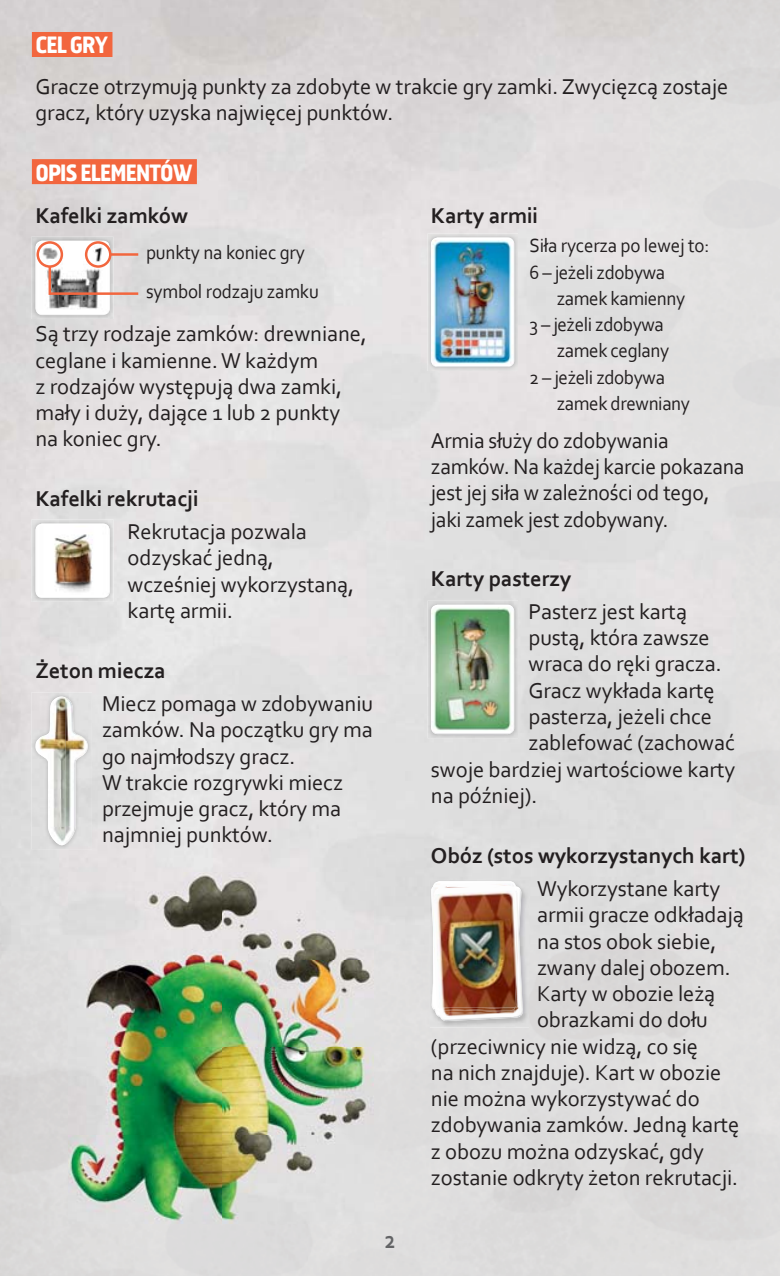
<style>
.page{position:relative;width:780px;height:1276px;background:#fff}
.page>*{position:absolute;margin:0;border:0;box-sizing:border-box;transform-origin:0 0}
.t1{font:700 25px "Corbel";color:#636466;scale:.85 1}
.t2{font:22.5px/26.2px "Corbel";letter-spacing:-.005em;color:#231f20}
.t3{font:22.5px/26.2px "Corbel";letter-spacing:-.005em;color:#231f20;scale:.96 1}
.t4{font:700 22.5px "Corbel";letter-spacing:-.005em;color:#231f20}
.t5{font:700 22.5px "Hermes";letter-spacing:-.05em;color:#fff;scale:.85 1}
.t6{font:20px/26.2px "Corbel";letter-spacing:-.02em;color:#231f20;scale:.95 1}
</style>
<div class="page">
<img style="left:31px;top:237px;width:82px;height:82px">
<img style="left:37px;top:241px;width:71px;height:2px">
<img style="left:35px;top:243px;width:75px;height:72px">
<img style="left:31px;top:519px;width:82px;height:83px">
<img style="left:37px;top:523px;width:71px;height:2px">
<img style="left:35px;top:525px;width:75px;height:73px">
<img style="left:427px;top:233px;width:91px;height:138px">
<img style="left:432px;top:237px;width:80px;height:3px">
<img style="left:431px;top:240px;width:83px;height:127px">
<img style="left:427px;top:601px;width:91px;height:137px">
<img style="left:432px;top:604px;width:80px;height:3px">
<img style="left:431px;top:607px;width:83px;height:127px">
<img style="left:430px;top:880px;width:99px;height:147px">
<img style="left:432px;top:881px;width:33px;height:6px">
<img style="left:465px;top:881px;width:47px;height:2px">
<img style="left:431px;top:887px;width:2px;height:41px">
<img style="left:466px;top:883px;width:20px;height:1px">
<img style="left:431px;top:983px;width:2px;height:25px">
<img style="left:433px;top:956px;width:1px;height:51px">
<img style="left:519px;top:900px;width:2px;height:33px">
<img style="left:466px;top:884px;width:29px;height:6px">
<img style="left:466px;top:885px;width:29px;height:2px">
<img style="left:466px;top:887px;width:29px;height:1px">
<img style="left:466px;top:889px;width:17px;height:1px">
<img style="left:483px;top:888px;width:12px;height:1px">
<svg style="left:495px;top:883px;width:26px;height:17px"></svg>
<img style="left:441px;top:1018px;width:81px;height:3px">
<img style="left:440px;top:933px;width:83px;height:85px">
<img style="left:518px;top:961px;width:2px;height:46px">
<svg style="left:434px;top:882px;width:32px;height:12px"></svg>
<img style="left:518px;top:900px;width:1px;height:53px">
<img style="left:476px;top:1015px;width:41px;height:2px">
<img style="left:476px;top:1014px;width:28px;height:1px">
<img style="left:476px;top:1012px;width:28px;height:2px">
<img style="left:434px;top:894px;width:2px;height:113px">
<img style="left:476px;top:1011px;width:17px;height:2px">
<svg style="left:432px;top:1007px;width:44px;height:10px"></svg>
<img style="left:493px;top:891px;width:25px;height:121px">
<img style="left:476px;top:1010px;width:28px;height:1px">
<svg style="left:504px;top:1007px;width:15px;height:9px"></svg>
<img style="left:516px;top:926px;width:1px;height:59px">
<img style="left:439px;top:1007px;width:71px;height:3px">
<img style="left:436px;top:890px;width:80px;height:117px">
<div style="left:85px;top:241px;width:26px;height:27px;border:2px solid #f2663e;border-radius:50%"></div>
<hr style="left:110px;top:253px;width:28px;height:3px;background:#f2663e">
<div style="left:36px;top:241px;width:27px;height:27px;border:2px solid #f2663e;border-radius:50%"></div>
<hr style="left:49px;top:266px;width:2px;height:29px;background:#f2663e">
<hr style="left:50px;top:292px;width:88px;height:3px;background:#f2663e">
<img style="left:69px;top:872px;width:304px;height:351px">
<div style="left:31px;top:692px;width:61px;height:157px;background:#e0dfdf"></div>
<img style="left:35px;top:738px;width:4px;height:16px">
<img style="left:39px;top:696px;width:49px;height:149px">
<img style="left:44px;top:730px;width:19px;height:115px">
<div style="left:32px;top:32px;width:80px;height:25px;background:#f2663e"></div>
<div style="left:32px;top:159px;width:165px;height:25px;background:#f2663e"></div>
<p class="t5" style="left:35px;top:35px;width:87px">CEL GRY</p>
<p class="t2" style="left:35px;top:75px;width:694px">Gracze otrzymują punkty za zdobyte w trakcie gry zamki. Zwycięzcą zostaje gracz, który uzyska najwięcej punktów.</p>
<p class="t5" style="left:35px;top:162px;width:186px">OPIS ELEMENTÓW</p>
<p class="t4" style="left:35px;top:206px;width:154px">Kafelki zamków</p>
<p class="t4" style="left:431px;top:206px;width:109px">Karty armii</p>
<p class="t6" style="left:146px;top:235px;width:183px;line-height:38.2px">punkty na koniec gry symbol rodzaju zamku</p>
<p class="t6" style="left:529px;top:234px;width:191px">Siła rycerza po lewej to:<br>6 – jeżeli zdobywa</p>
<p class="t6" style="left:529px;top:287px;width:166px;text-indent:27px">zamek kamienny<br>3 – jeżeli zdobywa</p>
<p class="t6" style="left:557px;top:339px;width:120px">zamek ceglany</p>
<p class="t6" style="left:529px;top:366px;width:144px">2 – jeżeli zdobywa</p>
<p class="t6" style="left:557px;top:392px;width:142px">zamek drewniany</p>
<p class="t2" style="left:35px;top:323px;width:333px">Są trzy rodzaje zamków: drewniane, ceglane i kamienne. W każdym<br>z rodzajów występują dwa zamki, mały i duży, dające 1 lub 2 punkty na koniec gry.</p>
<p class="t4" style="left:35px;top:489px;width:165px">Kafelki rekrutacji</p>
<p class="t2" style="left:128px;top:520px;width:228px">Rekrutacja pozwala odzyskać jedną, wcześniej wykorzystaną, kartę armii.</p>
<p class="t3" style="left:431px;top:429px;width:328px">Armia służy do zdobywania zamków. Na każdej karcie pokazana jest jej siła w zależności od tego, jaki zamek jest zdobywany.</p>
<p class="t4" style="left:431px;top:569px;width:142px">Karty pasterzy</p>
<p class="t2" style="left:528px;top:600px;width:160px">Pasterz jest kartą</p>
<p class="t2" style="left:528px;top:626px;width:183px">pustą, która zawsze</p>
<p class="t2" style="left:528px;top:653px;width:195px">wraca do ręki gracza.</p>
<p class="t2" style="left:528px;top:679px;width:188px">Gracz wykłada kartę</p>
<p class="t2" style="left:528px;top:705px;width:185px">pasterza, jeżeli chce</p>
<p class="t2" style="left:528px;top:731px;width:208px">zablefować (zachować</p>
<p class="t2" style="left:431px;top:758px;width:306px">swoje bardziej wartościowe karty</p>
<p class="t2" style="left:431px;top:784px;width:108px">na później).</p>
<p class="t4" style="left:35px;top:661px;width:132px">Żeton miecza</p>
<p class="t2" style="left:102px;top:692px;width:272px">Miecz pomaga w zdobywaniu zamków. Na początku gry ma go najmłodszy gracz.<br>W trakcie rozgrywki miecz przejmuje gracz, który ma najmniej punktów.</p>
<p class="t4" style="left:431px;top:846px;width:316px">Obóz (stos wykorzystanych kart)</p>
<p class="t2" style="left:537px;top:877px;width:185px">Wykorzystane karty</p>
<p class="t2" style="left:537px;top:904px;width:208px">armii gracze odkładają</p>
<p class="t2" style="left:537px;top:930px;width:181px">na stos obok siebie,</p>
<p class="t2" style="left:537px;top:956px;width:195px">zwany dalej obozem.</p>
<p class="t2" style="left:537px;top:982px;width:180px">Karty w obozie leżą</p>
<p class="t2" style="left:537px;top:1009px;width:172px">obrazkami do dołu</p>
<p class="t2" style="left:431px;top:1035px;width:268px">(przeciwnicy nie widzą, co się</p>
<p class="t2" style="left:431px;top:1061px;width:292px">na nich znajduje). Kart w obozie</p>
<p class="t2" style="left:431px;top:1087px;width:270px">nie można wykorzystywać do</p>
<p class="t2" style="left:431px;top:1114px;width:310px">zdobywania zamków. Jedną kartę</p>
<p class="t2" style="left:431px;top:1140px;width:274px">z obozu można odzyskać, gdy</p>
<p class="t2" style="left:431px;top:1166px;width:308px">zostanie odkryty żeton rekrutacji.</p>
<p class="t1" style="left:384px;top:1229px;width:14px">2</p>
</div>
